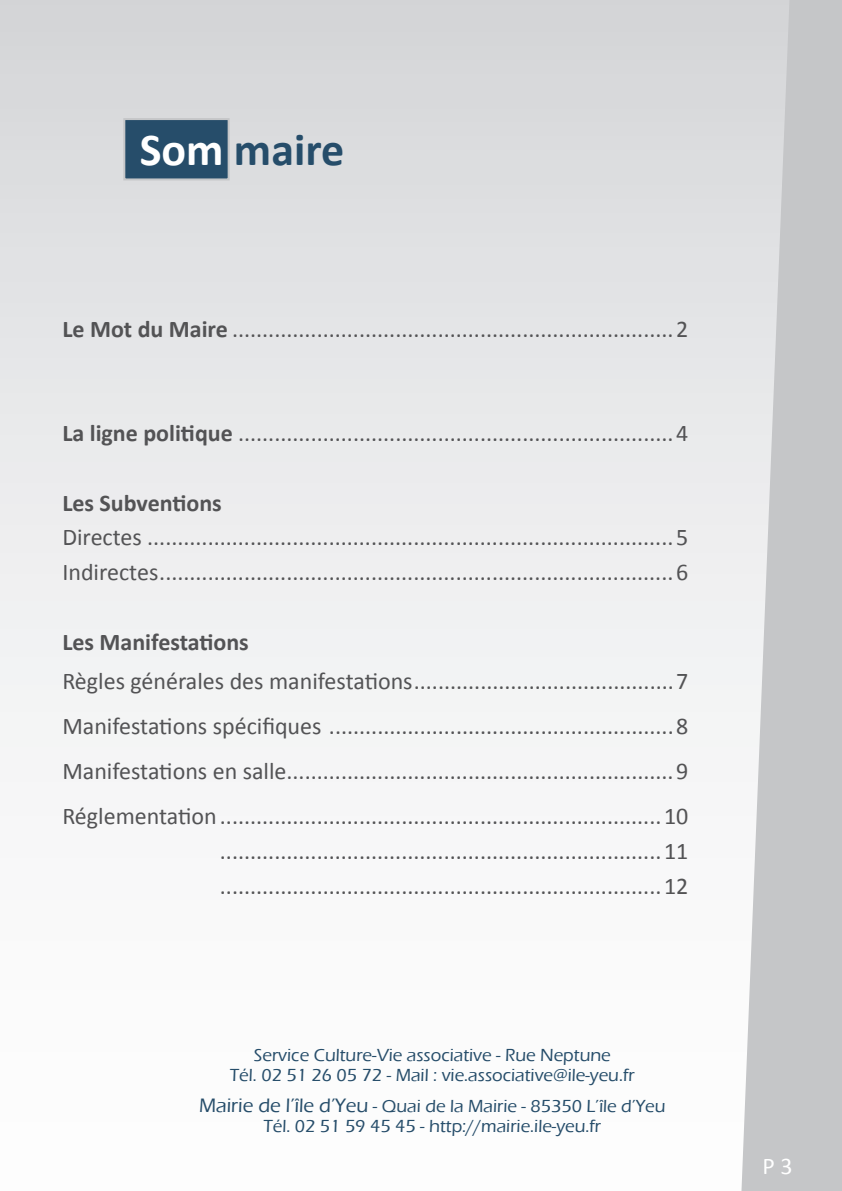
<style>
.page{position:relative;width:842px;height:1191px;background:#fff}
.page>*{position:absolute;margin:0;border:0;box-sizing:border-box;transform-origin:0 0}
.grand_titre{font:700 46px "Calibri";color:#264d6a}
.sommaire{font:24px "Calibri";color:#535355}
.sommaire-2{font:700 24px "Calibri";color:#535355}
.t1{font:24px "Calibri";color:#fff}
.grand_titre-2{font:500 18px/20px "Eras ITC";color:#264d6a;text-align:center}
.s1{color:#fff}
.s2{font-weight:700}
.s3{font-size:20px}
</style>
<div class="page">
<div style="left:0;top:0;width:842px;height:1191px;background:linear-gradient(to bottom,#d8d9db,#fff)"></div>
<svg style="left:737px;top:0;width:105px;height:1191px;background:#cecfd0"></svg>
<div style="left:123px;top:118px;width:107px;height:62px;background:#264d6a;border:2px solid #c5c6c8"></div>
<p class="grand_titre" style="left:140px;top:117px;width:206px"><span class="s1">Som</span> maire</p>
<p class="sommaire" style="left:62px;top:312px;width:628px"><span class="s2">Le Mot du Maire</span> .........................................................................2</p>
<p class="sommaire" style="left:62px;top:416px;width:628px"><span class="s2">La ligne politique</span> ........................................................................4</p>
<p class="sommaire-2" style="left:62px;top:486px;width:161px">Les Subventions</p>
<p class="sommaire" style="left:62px;top:521px;width:628px">Directes .......................................................................................5</p>
<p class="sommaire" style="left:62px;top:555px;width:628px">Indirectes.....................................................................................6</p>
<p class="sommaire-2" style="left:62px;top:625px;width:188px">Les Manifestations</p>
<p class="sommaire" style="left:62px;top:664px;width:628px">Règles générales des manifestations...........................................7</p>
<p class="sommaire" style="left:62px;top:709px;width:628px">Manifestations spécifiques .........................................................8</p>
<p class="sommaire" style="left:62px;top:754px;width:628px">Manifestations en salle................................................................9</p>
<p class="sommaire" style="left:62px;top:799px;width:628px">Réglementation.........................................................................10</p>
<p class="sommaire" style="left:220px;top:834px;width:470px">.........................................................................11</p>
<p class="sommaire" style="left:220px;top:869px;width:470px">.........................................................................12</p>
<p class="grand_titre-2" style="left:230px;top:1045px;width:406px">Service Culture-Vie associative - Rue Neptune<br>Tél. 02 51 26 05 72 - Mail : vie.associative@ile-yeu.fr</p>
<p class="grand_titre-2" style="left:199px;top:1096px;width:468px"><span class="s3">Mairie de l’île d’Yeu</span> - Quai de la Mairie - 85350 L’île d’Yeu<br>Tél. 02 51 59 45 45 - http://mairie.ile-yeu.fr</p>
<p class="t1" style="left:762px;top:1148px;width:31px">P 3</p>
</div>
